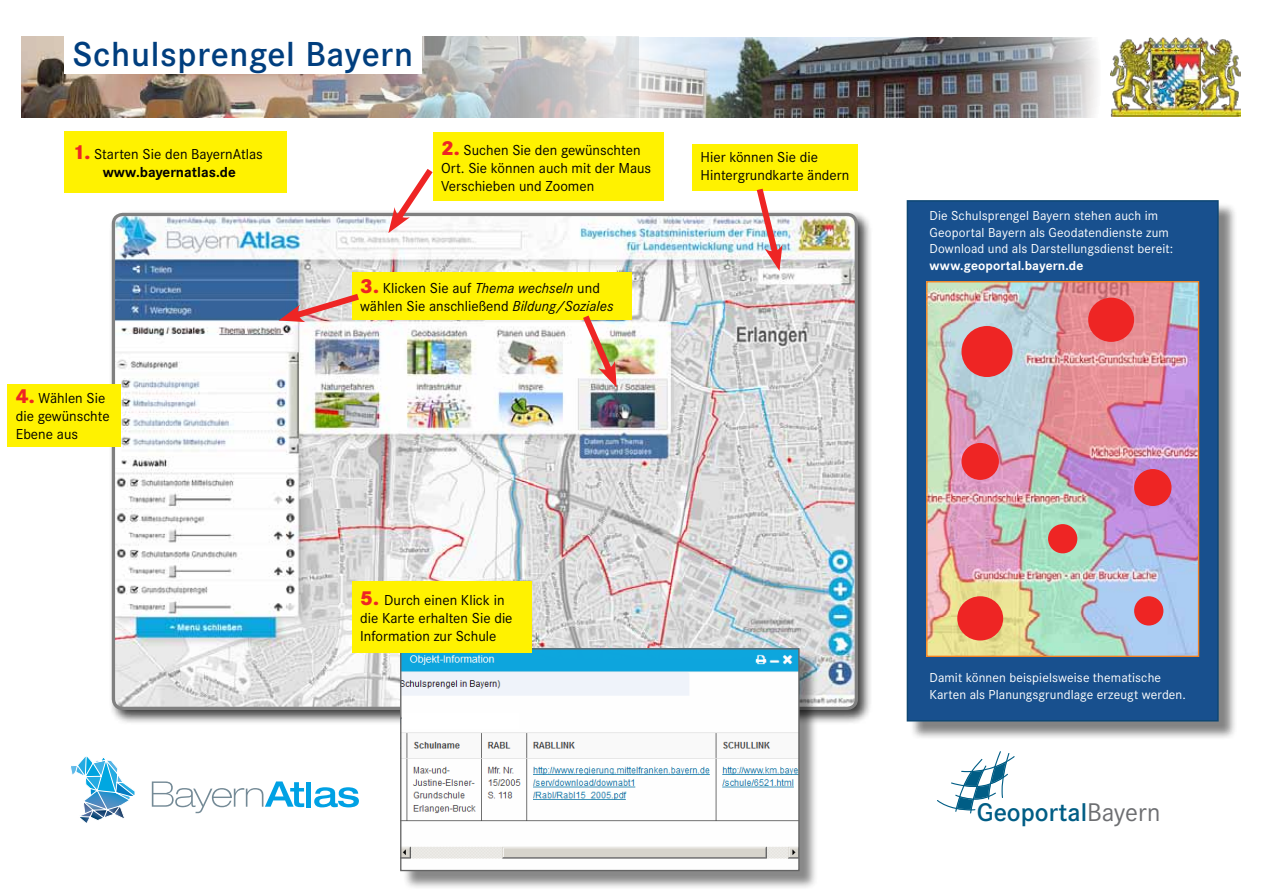
<style>
.page{position:relative;width:1263px;height:893px;background:#fff}
.page>*{position:absolute;margin:0;border:0;box-sizing:border-box;transform-origin:0 0}
.t1{font:600 36px "Corporate S";letter-spacing:.02em;color:#003e7e}
.t2{font:600 26.55px "Corporate S";color:#005d85}
.t3{font:15px/18px "Corporate S";color:#000}
.t4{font:13.5px/16.5px "Corporate S";letter-spacing:.01em;color:#fff}
.t5{font:700 13.5px "Corporate S";letter-spacing:.005em;color:#fff}
.s1{font-weight:800;font-size:21px;color:#ee2524}
.s2{font-weight:700}
.s3{font-style:italic}
.s4{font-weight:400;color:#6d6e71}
</style>
<div class="page">
<div style="left:109px;top:210px;width:764px;height:515px;background:#000;opacity:.75"></div>
<img style="left:113px;top:214px;width:743px;height:494px">
<div style="left:112px;top:213px;width:746px;height:497px;border:3px solid #808080;border-radius:9px"></div>
<img style="left:1110px;top:37px;width:131px;height:79px">
<svg style="left:937px;top:751px;width:78px;height:62px"></svg>
<div style="left:909px;top:202px;width:328px;height:538px;background:#000;opacity:.49"></div>
<div style="left:906px;top:200px;width:313px;height:522px;background:#18508e"></div>
<img style="left:928px;top:283px;width:269px;height:372px">
<div style="left:926px;top:281px;width:273px;height:376px;border:1px solid #f58220"></div>
<svg style="left:71px;top:756px;width:64px;height:67px"></svg>
<svg style="left:152px;top:781px;width:152px;height:32px"></svg>
<div style="left:306px;top:782px;width:5px;height:25px;background:#00a1e4"></div>
<svg style="left:314px;top:787px;width:45px;height:20px"></svg>
<div style="left:961px;top:326px;width:51px;height:51px;background:#ee2524;border-radius:50%"></div>
<div style="left:1134px;top:596px;width:29px;height:29px;background:#ee2524;border-radius:50%"></div>
<div style="left:957px;top:596px;width:46px;height:44px;background:#ee2524;border-radius:50%"></div>
<div style="left:1134px;top:469px;width:37px;height:37px;background:#ee2524;border-radius:50%"></div>
<div style="left:1088px;top:298px;width:46px;height:44px;background:#ee2524;border-radius:50%"></div>
<div style="left:961px;top:443px;width:38px;height:37px;background:#ee2524;border-radius:50%"></div>
<div style="left:1048px;top:524px;width:29px;height:29px;background:#ee2524;border-radius:50%"></div>
<img style="left:639px;top:37px;width:458px;height:80px">
<img style="left:21px;top:37px;width:618px;height:81px">
<div style="left:64px;top:17px;width:357px;height:57px;background:#fff"></div>
<div style="left:64px;top:131px;width:223px;height:62px;background:#fff200"></div>
<div style="left:7px;top:384px;width:114px;height:62px;background:#fff200"></div>
<div style="left:352px;top:272px;width:279px;height:48px;background:#fff200"></div>
<svg style="left:279px;top:289px;width:86px;height:35px"></svg>
<img style="left:578px;top:315px;width:41px;height:72px">
<div style="left:692px;top:145px;width:166px;height:46px;background:#fff200"></div>
<svg style="left:752px;top:188px;width:31px;height:83px"></svg>
<div style="left:433px;top:132px;width:230px;height:69px;background:#fff200"></div>
<svg style="left:388px;top:169px;width:50px;height:64px"></svg>
<div style="left:402px;top:650px;width:416px;height:240px;background:#000;opacity:.47"></div>
<img style="left:402px;top:650px;width:396px;height:219px">
<div style="left:400px;top:648px;width:400px;height:223px;border:1px solid #646464"></div>
<div style="left:352px;top:581px;width:179px;height:72px;background:#fff200"></div>
<div style="left:402px;top:713px;width:116px;height:15px;background:#fff"></div>
<h1 class="t1" style="left:73px;top:33px;width:342px">Schulsprengel Bayern</h1>
<p class="t3" style="left:73px;top:145px;width:192px;text-align:center"><span class="s1">1.</span> Starten Sie den BayernAtlas <span class="s2">www.bayernatlas.de</span></p>
<p class="t3" style="left:441px;top:141px;width:212px"><span class="s1">2.</span> Suchen Sie den gewünschten<br>Ort. Sie können auch mit der Maus<br>Verschieben und Zoomen</p>
<p class="t3" style="left:16px;top:389px;width:95px"><span class="s1">4.</span> Wählen Sie die gewünschte<br>Ebene aus</p>
<p class="t3" style="left:360px;top:279px;width:255px"><span class="s1">3.</span> Klicken Sie auf <span class="s3">Thema wechseln</span> und wählen Sie anschließend <span class="s3">Bildung/Soziales</span></p>
<p class="t3" style="left:701px;top:148px;width:150px">Hier können Sie die<br>Hintergrundkarte ändern</p>
<p class="t3" style="left:360px;top:591px;width:154px"><span class="s1">5.</span> Durch einen Klick in die Karte erhalten Sie die<br>Information zur Schule</p>
<p class="t4" style="left:929px;top:208px;width:245px">Die Schulsprengel Bayern stehen auch im<br>Geoportal Bayern als Geodatendienste zum<br>Download und als Darstellungsdienst bereit:</p>
<p class="t5" style="left:929px;top:258px;width:155px">www.geoportal.bayern.de</p>
<p class="t4" style="left:929px;top:670px;width:258px">Damit können beispielsweise thematische<br>Karten als Planungsgrundlage erzeugt werden.</p>
<h2 class="t2" style="left:977px;top:797px;width:185px">Geoportal<span class="s4">Bayern</span></h2>
</div>
